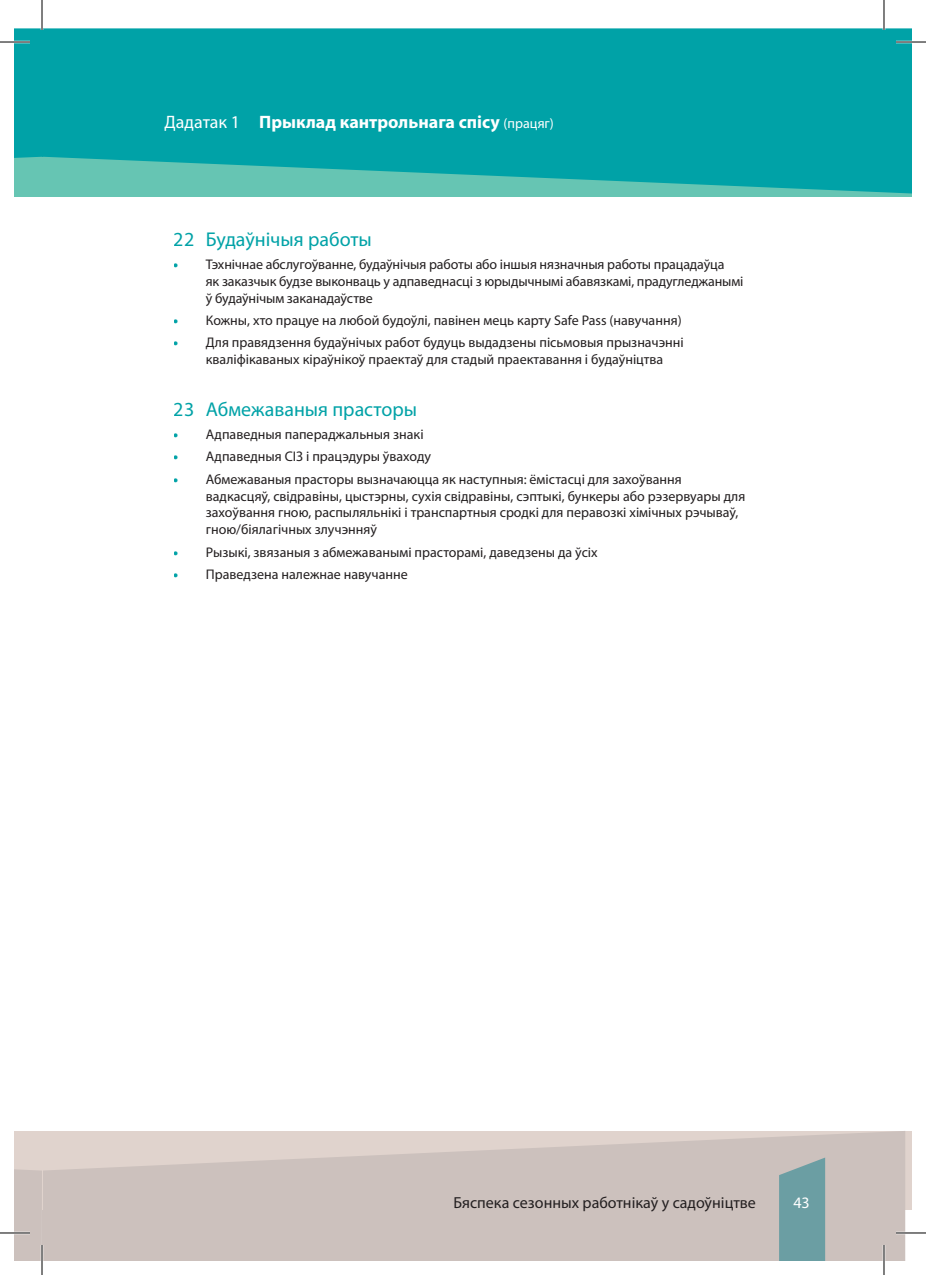
<style>
.page{position:relative;width:926px;height:1275px;background:#fff}
.page>*{position:absolute;margin:0;border:0;box-sizing:border-box;transform-origin:0 0}
.t1{font:20px "Myriad Pro";color:#00a2a7}
.t2{font:700 18px "Myriad Pro";color:#fff}
.t3{font:16px "Myriad Pro";color:#231f20}
.t4{font:16px "Myriad Pro";color:#fff}
.t5{font:14px/16.8px "Myriad Pro";color:#231f20}
.s1{font-weight:400}
.s2{font-weight:400;font-size:14px}
.s3{font-weight:900;color:#00a2a7}
</style>
<div class="page">
<svg style="left:42px;top:1131px;width:863px;height:130px;background:#cfc3bf"></svg>
<svg style="left:779px;top:1157px;width:46px;height:104px;background:#73a1a5"></svg>
<div style="left:14px;top:1131px;width:28px;height:78px;background:#e0d3cd"></div>
<div style="left:14px;top:1169px;width:28px;height:92px;background:#ccc1bd"></div>
<div style="left:42px;top:82px;width:870px;height:115px;background:#66c5b3"></div>
<svg style="left:44px;top:28px;width:868px;height:165px;background:#0ba6a8"></svg>
<div style="left:14px;top:82px;width:28px;height:115px;background:#66c5b3"></div>
<div style="left:14px;top:28px;width:30px;height:130px;background:#00a2a7"></div>
<hr style="left:0;top:41px;width:30px;height:2px;background:#fff">
<hr style="left:896px;top:41px;width:30px;height:2px;background:#fff">
<hr style="left:0;top:1231px;width:30px;height:3px;background:#fff">
<hr style="left:896px;top:1231px;width:30px;height:3px;background:#fff">
<hr style="left:41px;top:0;width:2px;height:30px;background:#fff">
<hr style="left:41px;top:1245px;width:2px;height:30px;background:#fff">
<hr style="left:883px;top:0;width:2px;height:30px;background:#fff">
<hr style="left:883px;top:1245px;width:2px;height:30px;background:#fff">
<hr style="left:0;top:42px;width:30px;height:1px;background:#000">
<hr style="left:896px;top:42px;width:30px;height:1px;background:#000">
<hr style="left:0;top:1232px;width:30px;height:1px;background:#000">
<hr style="left:896px;top:1232px;width:30px;height:1px;background:#000">
<hr style="left:42px;top:0;width:1px;height:30px;background:#000">
<hr style="left:42px;top:1245px;width:1px;height:30px;background:#000">
<hr style="left:884px;top:0;width:1px;height:30px;background:#000">
<hr style="left:884px;top:1245px;width:1px;height:30px;background:#000">
<p class="t2" style="left:164px;top:110px;width:391px"><span class="s1">Дадатак 1</span> Прыклад кантрольнага спісу <span class="s2">(працяг)</span></p>
<h1 class="t1" style="left:174px;top:227px;width:200px">22 Будаўнічыя работы</h1>
<p class="t5" style="left:206px;top:256px;width:539px;text-indent:-32px"><span class="s3">•</span> Тэхнічнае абслугоўванне, будаўнічыя работы або іншыя нязначныя работы працадаўца<br>як заказчык будзе выконваць у адпаведнасці з юрыдычнымі абавязкамі, прадугледжанымі ў будаўнічым заканадаўстве</p>
<p class="t5" style="left:174px;top:312px;width:509px"><span class="s3">•</span> Кожны, хто працуе на любой будоўлі, павінен мець карту Safe Pass (навучання)</p>
<p class="t5" style="left:206px;top:334px;width:479px;text-indent:-32px"><span class="s3">•</span> Для правядзення будаўнічых работ будуць выдадзены пісьмовыя прызначэнні кваліфікаваных кіраўнікоў праектаў для стадый праектавання і будаўніцтва</p>
<h1 class="t1" style="left:174px;top:397px;width:245px">23 Абмежаваныя прасторы</h1>
<p class="t5" style="left:174px;top:425px;width:251px"><span class="s3">•</span> Адпаведныя папераджальныя знакі</p>
<p class="t5" style="left:174px;top:448px;width:259px"><span class="s3">•</span> Адпаведныя СІЗ і працэдуры ўваходу</p>
<p class="t5" style="left:206px;top:470px;width:541px;text-indent:-32px"><span class="s3">•</span> Абмежаваныя прасторы вызначаюцца як наступныя: ёмістасці для захоўвання вадкасцяў, свідравіны, цыстэрны, сухія свідравіны, сэптыкі, бункеры або рэзервуары для захоўвання гною, распыляльнікі і транспартныя сродкі для перавозкі хімічных рэчываў, гною/біялагічных злучэнняў</p>
<p class="t5" style="left:174px;top:543px;width:425px"><span class="s3">•</span> Рызыкі, звязаныя з абмежаванымі прасторамі, даведзены да ўсіх</p>
<p class="t5" style="left:174px;top:566px;width:235px"><span class="s3">•</span> Праведзена належнае навучанне</p>
<p class="t3" style="left:453px;top:1192px;width:304px">Бяспека сезонных работнікаў у садоўніцтве</p>
<p class="t4" style="left:793px;top:1192px;width:18px">43</p>
</div>
